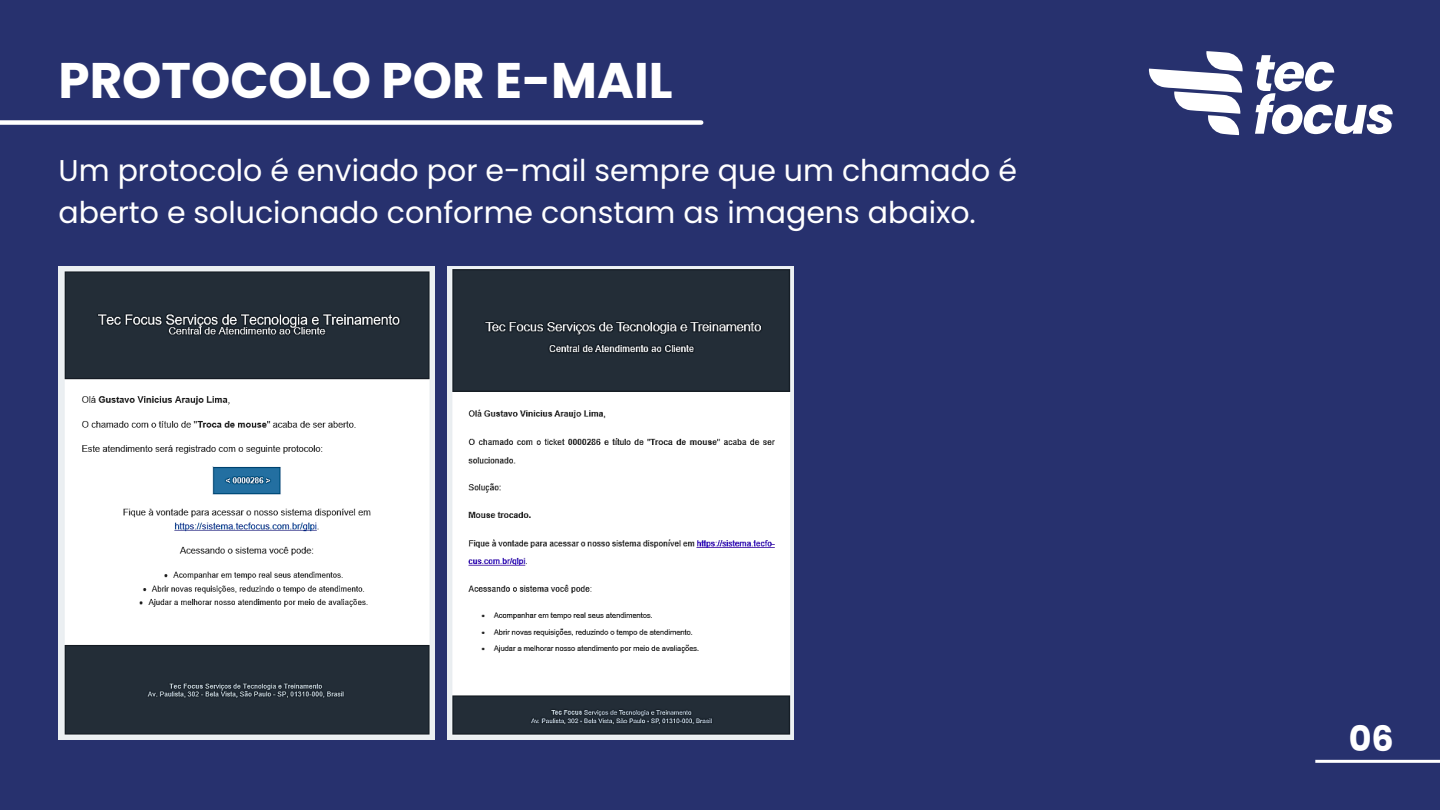
<style>
.page{position:relative;width:1440px;height:810px;background:#27316e}
.page>*{position:absolute;margin:0;border:0;box-sizing:border-box;transform-origin:0 0}
.t1{font:700 50px "Poppins";color:#fff}
.t2{font:700 35px "Poppins";color:#fff}
.t3{font:30px/42px "Poppins";color:#fff}
</style>
<div class="page">
<div style="left:0;top:120px;width:701px;height:5px;background:#fff"></div>
<svg style="left:1149px;top:51px;width:94px;height:84px"></svg>
<svg style="left:1255px;top:55px;width:138px;height:79px"></svg>
<hr style="left:1315px;top:760px;width:125px;height:3px;background:#fff">
<img style="left:447px;top:266px;width:347px;height:473px">
<img style="left:59px;top:266px;width:375px;height:473px">
<p class="t1" style="left:59px;top:45px;width:616px">PROTOCOLO POR E-MAIL</p>
<p class="t3" style="left:59px;top:149px;width:960px">Um protocolo é enviado por e-mail sempre que um chamado é aberto e solucionado conforme constam as imagens abaixo.</p>
<p class="t2" style="left:1349px;top:714px;width:47px">06</p>
</div>
